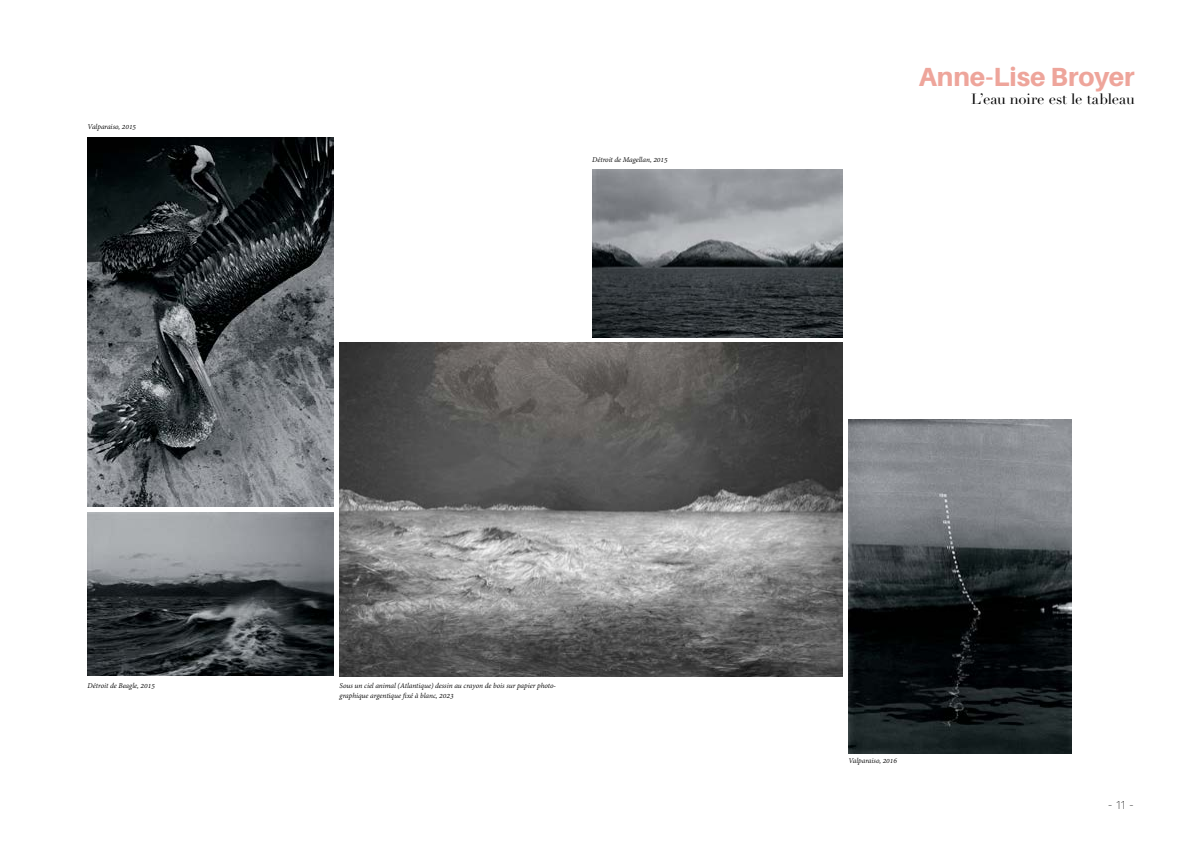
<style>
.page{position:relative;width:1191px;height:842px;background:#fff}
.page>*{position:absolute;margin:0;border:0;box-sizing:border-box;transform-origin:0 0}
.t1{font:800 26.3px "Aileron";color:#eea59b}
.t2{font:14.7px "Didot LT Pro";letter-spacing:-.01em;color:#000}
.t3{font:200 12px "Fira Sans";color:#000}
.t4{font:italic 8px/9.6px "Adobe Devanagari";letter-spacing:-.005em;color:#000}
</style>
<div class="page">
<img style="left:339px;top:343px;width:503px;height:333px">
<img style="left:592px;top:169px;width:250px;height:168px">
<img style="left:88px;top:512px;width:246px;height:164px">
<img style="left:88px;top:137px;width:246px;height:370px">
<img style="left:848px;top:420px;width:223px;height:333px">
<p class="t4" style="left:88px;top:122px;width:50px">Valparaiso, 2015</p>
<p class="t4" style="left:592px;top:156px;width:77px">Détroit de Magellan, 2015</p>
<h1 class="t1" style="left:918px;top:62px;width:218px">Anne-Lise Broyer</h1>
<h2 class="t2" style="left:971px;top:90px;width:165px">L’eau noire est le tableau</h2>
<p class="t4" style="left:88px;top:682px;width:69px">Détroit de Beagle, 2015</p>
<p class="t4" style="left:339px;top:682px;width:218px">Sous un ciel animal (Atlantique) dessin au crayon de bois sur papier photo&shy;graphique argentique fixé à blanc, 2023</p>
<p class="t4" style="left:848px;top:756px;width:50px">Valparaiso, 2016</p>
<h3 class="t3" style="left:1107px;top:796px;width:28px">- 11 -</h3>
</div>
